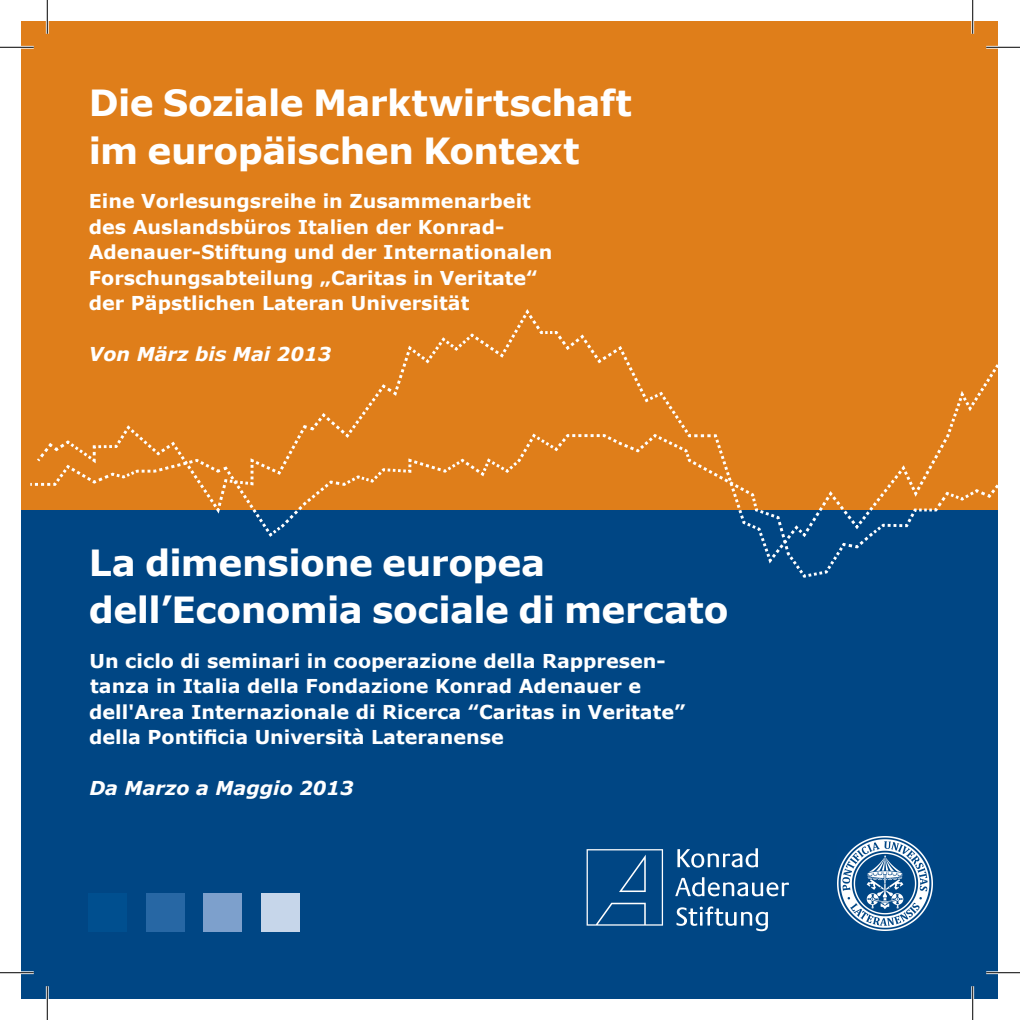
<style>
.page{position:relative;width:1020px;height:1020px;background:#fff}
.page>*{position:absolute;margin:0;border:0;box-sizing:border-box;transform-origin:0 0}
.t1{font:700 36px/47.2px "Verdana";letter-spacing:-.015em;color:#fff}
.t2{font:700 19.12px/25.4px "Verdana";color:#fff}
.t3{font:italic 700 19.12px "Verdana";color:#fff}
</style>
<div class="page">
<div style="left:22px;top:22px;width:976px;height:488px;background:#df7e1a"></div>
<div style="left:22px;top:510px;width:976px;height:488px;background:#004684"></div>
<svg style="left:124px;top:310px;width:874px;height:121px"></svg>
<svg style="left:30px;top:431px;width:968px;height:147px"></svg>
<svg style="left:586px;top:849px;width:77px;height:76px"></svg>
<svg style="left:677px;top:848px;width:80px;height:19px"></svg>
<svg style="left:675px;top:877px;width:113px;height:19px"></svg>
<svg style="left:676px;top:906px;width:91px;height:25px"></svg>
<img style="left:837px;top:836px;width:95px;height:94px">
<div style="left:89px;top:892px;width:38px;height:39px;background:#004f8f"></div>
<div style="left:146px;top:892px;width:38px;height:39px;background:#2767a4"></div>
<div style="left:204px;top:892px;width:38px;height:39px;background:#7da0cc"></div>
<div style="left:261px;top:892px;width:38px;height:39px;background:#c6d6ea"></div>
<hr style="left:0;top:46px;width:34px;height:3px;background:#fff">
<hr style="left:986px;top:46px;width:33px;height:3px;background:#fff">
<hr style="left:0;top:971px;width:34px;height:2px;background:#fff">
<hr style="left:986px;top:971px;width:33px;height:2px;background:#fff">
<hr style="left:46px;top:0;width:3px;height:34px;background:#fff">
<hr style="left:46px;top:986px;width:3px;height:33px;background:#fff">
<hr style="left:971px;top:0;width:2px;height:34px;background:#fff">
<hr style="left:971px;top:986px;width:2px;height:33px;background:#fff">
<hr style="left:0;top:47px;width:34px;height:1px;background:#000">
<hr style="left:986px;top:47px;width:33px;height:1px;background:#000">
<hr style="left:0;top:972px;width:34px;height:1px;background:#000">
<hr style="left:986px;top:972px;width:33px;height:1px;background:#000">
<hr style="left:47px;top:0;width:1px;height:34px;background:#000">
<hr style="left:47px;top:986px;width:1px;height:33px;background:#000">
<hr style="left:972px;top:0;width:1px;height:34px;background:#000">
<hr style="left:972px;top:986px;width:1px;height:33px;background:#000">
<h1 class="t1" style="left:89px;top:80px;width:544px">Die Soziale Marktwirtschaft im europäischen Kontext</h1>
<p class="t2" style="left:89px;top:188px;width:465px">Eine Vorlesungsreihe in Zusammenarbeit des Auslandsbüros Italien der Konrad-Adenauer-Stiftung und der Internationalen Forschungsabteilung „Caritas in Veritate‟ der Päpstlichen Lateran Universität</p>
<p class="t3" style="left:89px;top:342px;width:244px">Von März bis Mai 2013</p>
<h1 class="t1" style="left:89px;top:539px;width:641px">La dimensione europea dell’Economia sociale di mercato</h1>
<p class="t2" style="left:89px;top:648px;width:597px">Un ciclo di seminari in cooperazione della Rappresen&shy;tanza in Italia della Fondazione Konrad Adenauer e dell'Area Internazionale di Ricerca ‟Caritas in Veritate” della Pontificia Università Lateranense</p>
<p class="t3" style="left:89px;top:775px;width:266px">Da Marzo a Maggio 2013</p>
</div>
